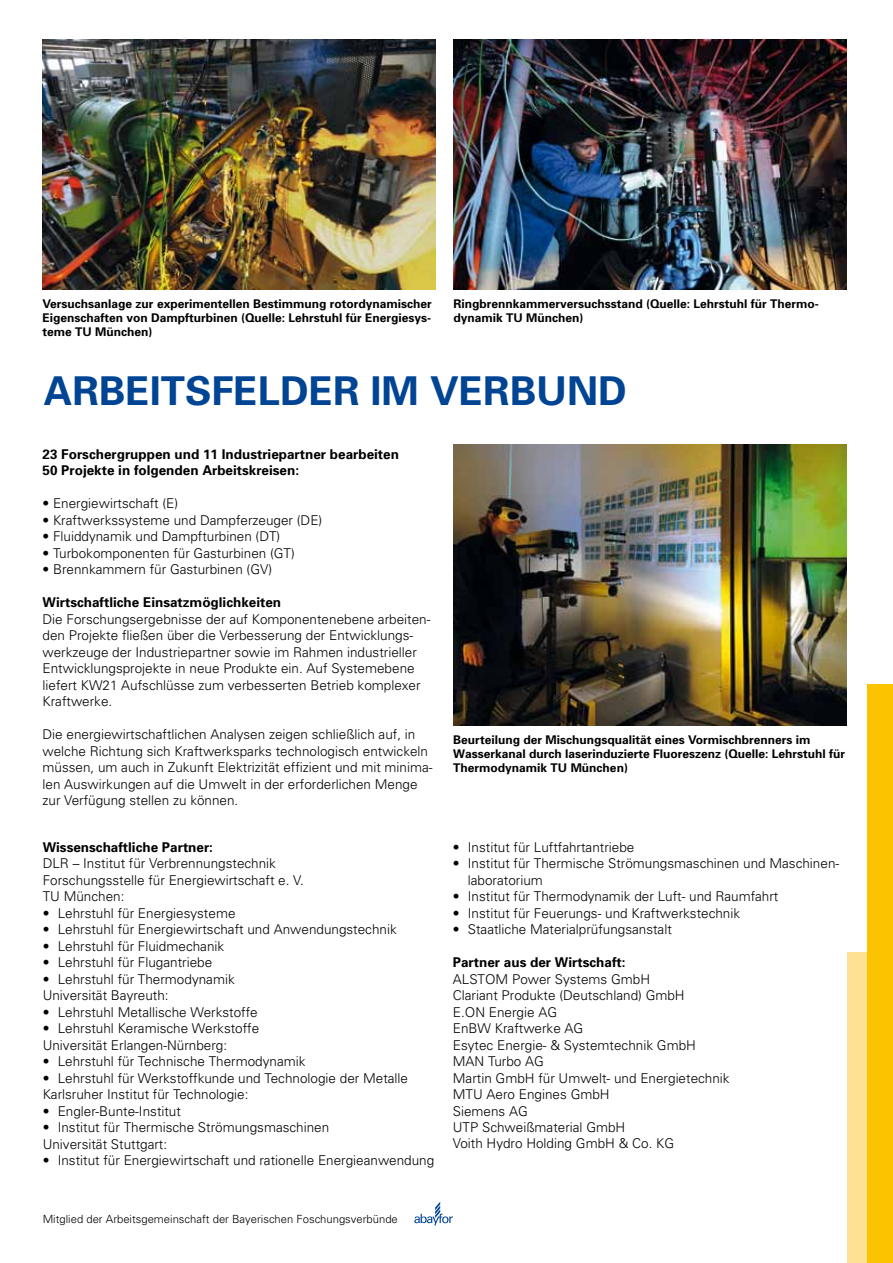
<style>
.page{position:relative;width:893px;height:1263px;background:#fff}
.page>*{position:absolute;margin:0;border:0;box-sizing:border-box;transform-origin:0 0}
.t1{font:700 39.75px "Univers";color:#004494}
.t2{font:300 13.5px/16.5px "Univers";color:#000}
.t3{font:700 13.5px/16.5px "Univers";color:#000}
.t4{font:700 12px/14.4px "Univers";color:#000}
.t5{font:300 11.25px "Univers";color:#000}
</style>
<div class="page">
<img style="left:453px;top:39px;width:393px;height:251px">
<img style="left:453px;top:444px;width:393px;height:281px">
<div style="left:847px;top:953px;width:40px;height:310px;background:#ffe194"></div>
<div style="left:867px;top:685px;width:26px;height:578px;background:#fcc400"></div>
<svg style="left:414px;top:1201px;width:39px;height:24px"></svg>
<img style="left:43px;top:39px;width:392px;height:250px">
<p class="t4" style="left:43px;top:296px;width:391px;text-align:justify">Versuchsanlage zur experimentellen Bestimmung rotordynamischer Eigenschaften von Dampfturbinen (Quelle: Lehrstuhl für Energiesys&shy;teme TU München)</p>
<p class="t4" style="left:453px;top:296px;width:367px">Ringbrennkammerversuchsstand (Quelle: Lehrstuhl für Thermo&shy;dynamik TU München)</p>
<h1 class="t1" style="left:44px;top:367px;width:585px">ARBEITSFELDER IM VERBUND</h1>
<p class="t3" style="left:43px;top:446px;width:358px">23 Forschergruppen und 11 Industriepartner bearbeiten<br>50 Projekte in folgenden Arbeitskreisen:</p>
<p class="t2" style="left:43px;top:495px;width:137px">• Energiewirtschaft (E)</p>
<p class="t2" style="left:43px;top:512px;width:281px">• Kraftwerkssysteme und Dampferzeuger (DE)</p>
<p class="t2" style="left:43px;top:528px;width:239px">• Fluiddynamik und Dampfturbinen (DT)</p>
<p class="t2" style="left:43px;top:545px;width:254px">• Turbokomponenten für Gasturbinen (GT)</p>
<p class="t2" style="left:43px;top:561px;width:231px">• Brennkammern für Gasturbinen (GV)</p>
<p class="t3" style="left:43px;top:594px;width:240px">Wirtschaftliche Einsatzmöglichkeiten</p>
<p class="t2" style="left:43px;top:611px;width:389px">Die Forschungsergebnisse der auf Komponentenebene arbeiten&shy;den Projekte fließen über die Verbesserung der Entwicklungs&shy;werkzeuge der Industriepartner sowie im Rahmen industrieller Entwicklungsprojekte in neue Produkte ein. Auf Systemebene liefert KW21 Aufschlüsse zum verbesserten Betrieb komplexer Kraftwerke.</p>
<p class="t2" style="left:43px;top:726px;width:392px">Die energiewirtschaftlichen Analysen zeigen schließlich auf, in welche Richtung sich Kraftwerksparks technologisch entwickeln müssen, um auch in Zukunft Elektrizität effizient und mit minima&shy;len Auswirkungen auf die Umwelt in der erforderlichen Menge zur Verfügung stellen zu können.</p>
<p class="t3" style="left:43px;top:838px;width:172px">Wissenschaftliche Partner:</p>
<p class="t2" style="left:43px;top:855px;width:263px">DLR – Institut für Verbrennungstechnik<br>Forschungsstelle für Energiewirtschaft e. V.<br>TU München:</p>
<p class="t2" style="left:43px;top:904px;width:194px">• Lehrstuhl für Energiesysteme</p>
<p class="t2" style="left:43px;top:921px;width:356px">• Lehrstuhl für Energiewirtschaft und Anwendungstechnik</p>
<p class="t2" style="left:43px;top:937px;width:183px">• Lehrstuhl für Fluidmechanik</p>
<p class="t2" style="left:43px;top:954px;width:171px">• Lehrstuhl für Flugantriebe</p>
<p class="t2" style="left:43px;top:970px;width:194px">• Lehrstuhl für Thermodynamik<br>Universität Bayreuth:</p>
<p class="t2" style="left:43px;top:1003px;width:217px">• Lehrstuhl Metallische Werkstoffe</p>
<p class="t2" style="left:43px;top:1020px;width:218px">• Lehrstuhl Keramische Werkstoffe<br>Universität Erlangen-Nürnberg:</p>
<p class="t2" style="left:43px;top:1053px;width:264px">• Lehrstuhl für Technische Thermodynamik</p>
<p class="t2" style="left:43px;top:1069px;width:367px">• Lehrstuhl für Werkstoffkunde und Technologie der Metalle<br>Karlsruher Institut für Technologie:</p>
<p class="t2" style="left:43px;top:1102px;width:140px">• Engler-Bunte-Institut</p>
<p class="t2" style="left:43px;top:1119px;width:288px">• Institut für Thermische Strömungsmaschinen<br>Universität Stuttgart:</p>
<p class="t2" style="left:43px;top:1152px;width:393px">• Institut für Energiewirtschaft und rationelle Energieanwendung</p>
<p class="t5" style="left:43px;top:1212px;width:357px">Mitglied der Arbeitsgemeinschaft der Bayerischen Foschungsverbünde</p>
<p class="t4" style="left:453px;top:732px;width:393px">Beurteilung der Mischungsqualität eines Vormischbrenners im<br>Wasserkanal durch laserinduzierte Fluoreszenz (Quelle: Lehrstuhl für<br>Thermodynamik TU München)</p>
<p class="t2" style="left:453px;top:838px;width:183px">• Institut für Luftfahrtantriebe</p>
<p class="t2" style="left:468px;top:855px;width:373px;text-indent:-15px">• Institut für Thermische Strömungsmaschinen und Maschinen&shy;laboratorium</p>
<p class="t2" style="left:453px;top:888px;width:327px">• Institut für Thermodynamik der Luft- und Raumfahrt</p>
<p class="t2" style="left:453px;top:904px;width:289px">• Institut für Feuerungs- und Kraftwerkstechnik</p>
<p class="t2" style="left:453px;top:921px;width:220px">• Staatliche Materialprüfungsanstalt</p>
<p class="t3" style="left:453px;top:954px;width:174px">Partner aus der Wirtschaft:</p>
<p class="t2" style="left:453px;top:970px;width:278px">ALSTOM Power Systems GmbH<br>Clariant Produkte (Deutschland) GmbH<br>E.ON Energie AG<br>EnBW Kraftwerke AG<br>Esytec Energie- &amp; Systemtechnik GmbH<br>MAN Turbo AG<br>Martin GmbH für Umwelt- und Energietechnik<br>MTU Aero Engines GmbH<br>Siemens AG<br>UTP Schweißmaterial GmbH<br>Voith Hydro Holding GmbH &amp; Co. KG</p>
</div>
